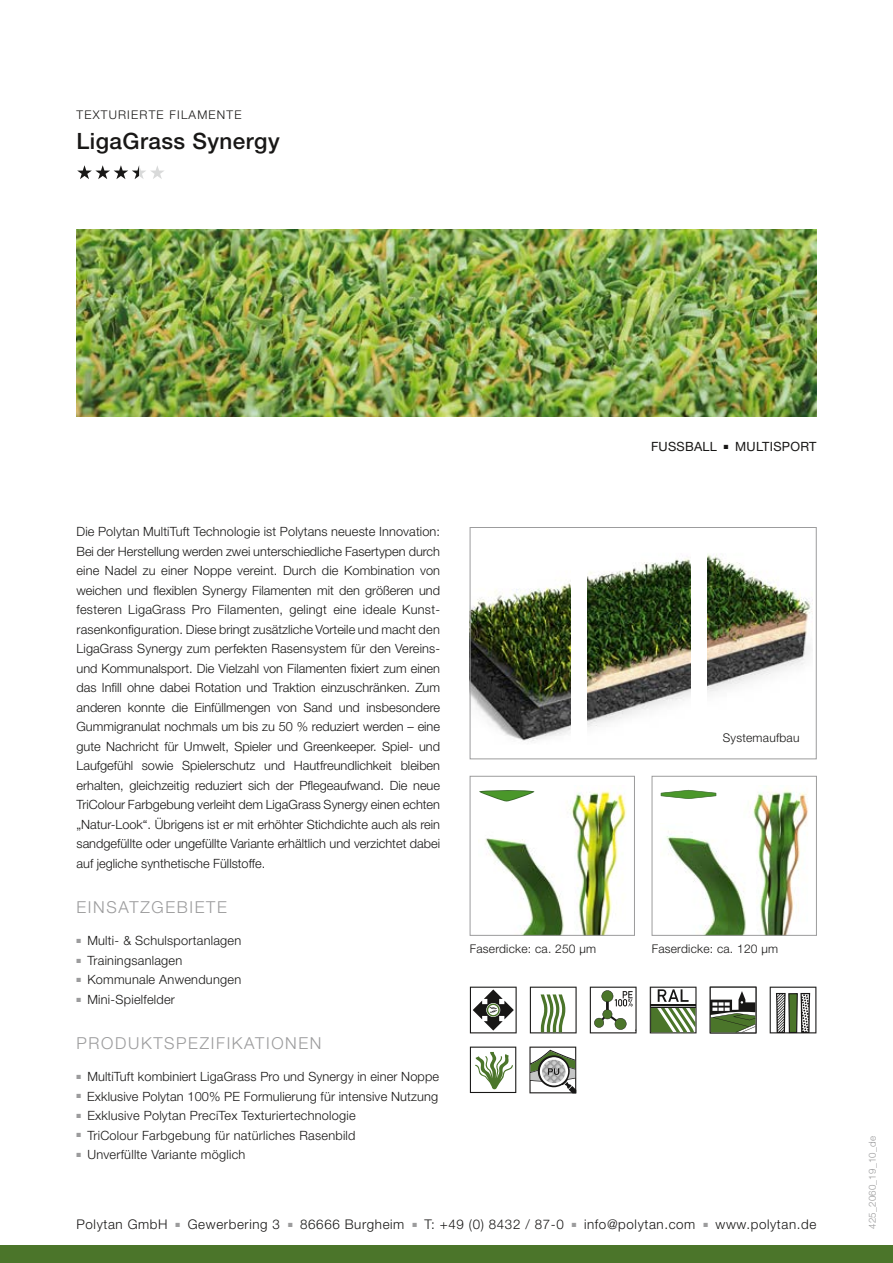
<style>
.page{position:relative;width:893px;height:1263px;background:#fff}
.page>*{position:absolute;margin:0;border:0;box-sizing:border-box;transform-origin:0 0}
.t1{font:500 22.5px "Helvetica Neue LT Std";letter-spacing:.02em;color:#181716}
.t2{font:300 16.5px "Helvetica Neue LT Std";letter-spacing:.1em;color:#9c9c9d}
.t3{font:300 13.35px "Helvetica Neue LT Std";letter-spacing:.045em;color:#181716}
.t4{font:300 12.75px/19.5px "Helvetica Neue LT Std";color:#181716}
.t5{font:300 12.75px "Helvetica Neue LT Std";letter-spacing:.02em;color:#181716}
.t6{font:12.75px "Helvetica Neue LT Std";letter-spacing:.02em;color:#181716}
.t7{font:300 12px "Helvetica Neue LT Std";letter-spacing:.02em;color:#181716}
.t8{font:300 12px "Helvetica Neue LT Std";letter-spacing:.1em;color:#181716}
.t9{font:300 9.75px "Helvetica Neue LT Std";letter-spacing:.02em;color:#9c9c9d}
</style>
<div class="page">
<img style="left:707px;top:554px;width:105px;height:139px">
<img style="left:587px;top:558px;width:104px;height:169px">
<img style="left:472px;top:583px;width:98px;height:159px">
<div style="left:470px;top:527px;width:346px;height:232px;border:1px solid #9c9c9d"></div>
<div style="left:0;top:1246px;width:893px;height:17px;background:#4b752a"></div>
<img style="left:77px;top:230px;width:739px;height:187px">
<img style="left:569px;top:790px;width:57px;height:143px">
<img style="left:485px;top:838px;width:79px;height:95px">
<svg style="left:479px;top:790px;width:55px;height:11px"></svg>
<div style="left:470px;top:776px;width:165px;height:159px;border:1px solid #9c9c9d"></div>
<img style="left:753px;top:788px;width:55px;height:145px">
<img style="left:666px;top:831px;width:80px;height:102px">
<svg style="left:661px;top:790px;width:55px;height:9px"></svg>
<div style="left:652px;top:776px;width:165px;height:159px;border:1px solid #9c9c9d"></div>
<svg style="left:530px;top:987px;width:47px;height:46px"></svg>
<svg style="left:470px;top:987px;width:47px;height:46px"></svg>
<svg style="left:710px;top:987px;width:46px;height:46px"></svg>
<svg style="left:770px;top:987px;width:46px;height:46px"></svg>
<svg style="left:650px;top:987px;width:46px;height:46px"></svg>
<svg style="left:590px;top:987px;width:47px;height:46px"></svg>
<svg style="left:470px;top:1046px;width:46px;height:47px"></svg>
<svg style="left:529px;top:1046px;width:47px;height:47px"></svg>
<svg style="left:77px;top:165px;width:87px;height:14px"></svg>
<p class="t8" style="left:77px;top:108px;width:167px">TEXTURIERTE FILAMENTE</p>
<h1 class="t1" style="left:77px;top:128px;width:205px">LigaGrass Synergy</h1>
<p class="t4" style="left:77px;top:522px;width:365px">Die Polytan MultiTuft Technologie ist Polytans neueste Innovation:<br>Bei der Herstellung werden zwei unterschiedliche Fasertypen durch eine Nadel zu einer Noppe vereint. Durch die Kombination von weichen und flexiblen Synergy Filamenten mit den größeren und festeren LigaGrass Pro Filamenten, gelingt eine ideale Kunst&shy;rasenkonfiguration. Diese bringt zusätzliche Vorteile und macht den LigaGrass Synergy zum perfekten Rasensystem für den Vereins&shy;und Kommunalsport. Die Vielzahl von Filamenten fixiert zum einen das Infill ohne dabei Rotation und Traktion einzuschränken. Zum anderen konnte die Einfüllmengen von Sand und insbesondere Gummigranulat nochmals um bis zu 50 % reduziert werden – eine gute Nachricht für Umwelt, Spieler und Greenkeeper. Spiel- und Laufgefühl sowie Spielerschutz und Hautfreundlichkeit bleiben erhalten, gleichzeitig reduziert sich der Pflegeaufwand. Die neue TriColour Farbgebung verleiht dem LigaGrass Synergy einen echten „Natur-Look“. Übrigens ist er mit erhöhter Stichdichte auch als rein sandgefüllte oder ungefüllte Variante erhältlich und verzichtet dabei auf jegliche synthetische Füllstoffe.</p>
<p class="t2" style="left:77px;top:897px;width:152px">EINSATZGEBIETE</p>
<p class="t5" style="left:77px;top:933px;width:166px"><sup>■</sup> Multi- &amp; Schulsportanlagen</p>
<p class="t5" style="left:77px;top:952px;width:107px"><sup>■</sup> Trainingsanlagen</p>
<p class="t5" style="left:77px;top:972px;width:166px"><sup>■</sup> Kommunale Anwendungen</p>
<p class="t5" style="left:77px;top:991px;width:100px"><sup>■</sup> Mini-Spielfelder</p>
<p class="t2" style="left:77px;top:1033px;width:247px">PRODUKTSPEZIFIKATIONEN</p>
<p class="t4" style="left:77px;top:1066px;width:364px"><sup>■</sup> MultiTuft kombiniert LigaGrass Pro und Synergy in einer Noppe</p>
<p class="t4" style="left:77px;top:1086px;width:363px"><sup>■</sup> Exklusive Polytan 100% PE Formulierung für intensive Nutzung</p>
<p class="t5" style="left:77px;top:1108px;width:281px"><sup>■</sup> Exklusive Polytan PreciTex Texturiertechnologie</p>
<p class="t5" style="left:77px;top:1127px;width:281px"><sup>■</sup> TriColour Farbgebung für natürliches Rasenbild</p>
<p class="t5" style="left:77px;top:1147px;width:170px"><sup>■</sup> Unverfüllte Variante möglich</p>
<p class="t7" style="left:470px;top:941px;width:128px">Faserdicke: ca. 250 μm</p>
<p class="t6" style="left:651px;top:439px;width:167px">FUSSBALL ■ MULTISPORT</p>
<p class="t7" style="left:723px;top:730px;width:78px">Systemaufbau</p>
<p class="t7" style="left:652px;top:941px;width:128px">Faserdicke: ca. 120 μm</p>
<p class="t3" style="left:77px;top:1216px;width:93px">Polytan GmbH</p>
<p class="t3" style="left:176px;top:1216px;width:106px"><sup>■</sup> Gewerbering 3</p>
<p class="t3" style="left:288px;top:1216px;width:118px"><sup>■</sup> 86666 Burgheim</p>
<p class="t3" style="left:412px;top:1216px;width:153px"><sup>■</sup> T: +49 (0) 8432 / 87-0</p>
<p class="t3" style="left:572px;top:1216px;width:125px"><sup>■</sup> info@polytan.com</p>
<p class="t3" style="left:703px;top:1216px;width:114px"><sup>■</sup> www.polytan.de</p>
<p class="t9" style="left:866px;top:1229px;width:94px;rotate:-90deg">425_2060_19_10_de</p>
</div>
